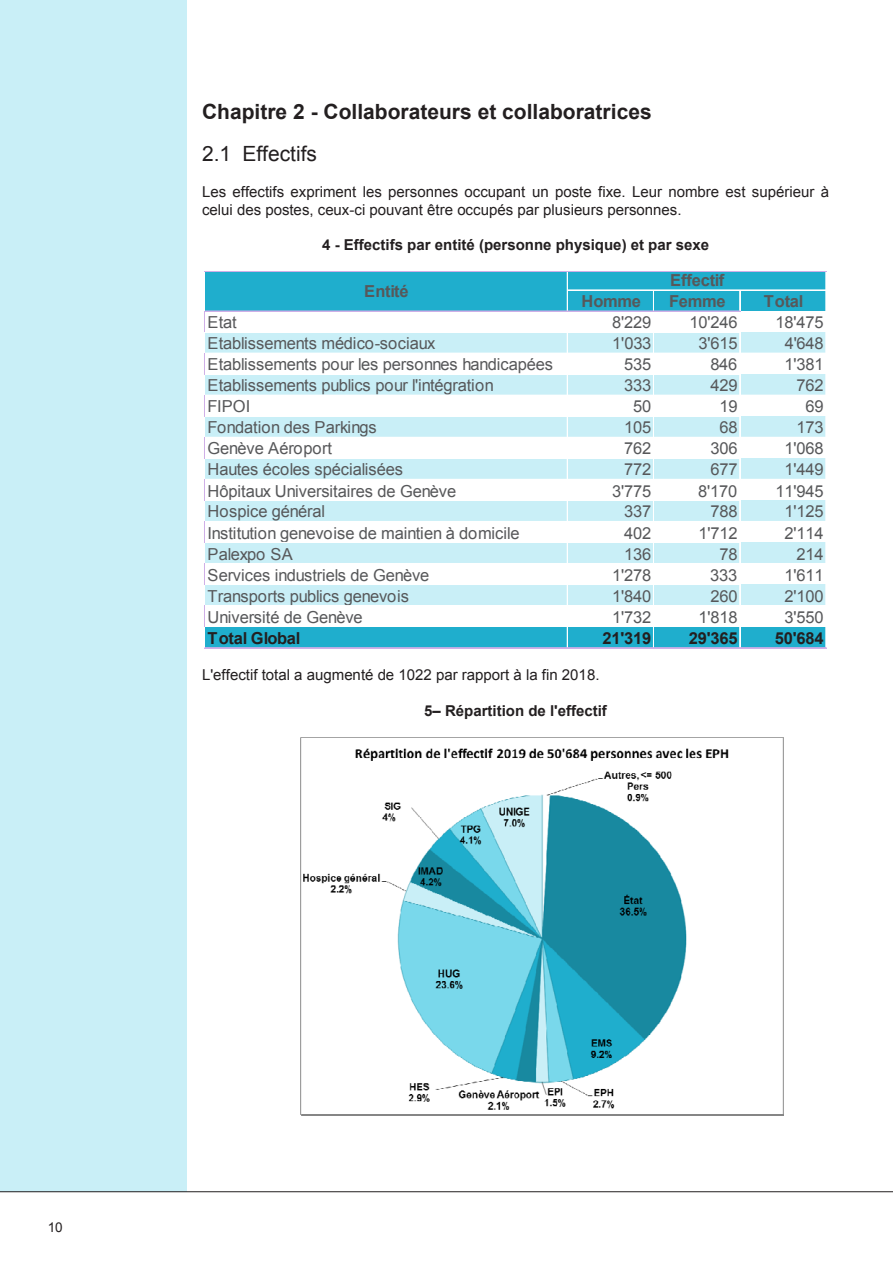
<style>
.page{position:relative;width:893px;height:1263px;background:#fff}
.page>*{position:absolute;margin:0;border:0;box-sizing:border-box;transform-origin:0 0}
.t1{font:700 21px/42.2px "Arial";color:#231f20}
.t2{font:16.5px "Arial";letter-spacing:-.01em;color:#57585a}
.t3{font:700 16.5px "Arial";letter-spacing:-.015em;color:#57585a}
.t4{font:700 16.5px "Arial";letter-spacing:-.01em;color:#231f20}
.t5{font:15px/17.2px "Arial";color:#231f20}
.t6{font:700 15px "Arial";color:#231f20}
.t7{font:13.5px "Arial";color:#231f20}
.s1{font-weight:400}
</style>
<div class="page">
<div style="left:0;top:0;width:187px;height:1192px;background:#c9eff7"></div>
<hr style="left:0;top:1191px;width:893px;height:1px;background:#231f20">
<div style="left:205px;top:272px;width:622px;height:40px;background:#1faecd"></div>
<div style="left:205px;top:311px;width:622px;height:22px;background:#fff"></div>
<div style="left:205px;top:332px;width:622px;height:22px;background:#c9eff7"></div>
<div style="left:205px;top:374px;width:622px;height:22px;background:#c9eff7"></div>
<div style="left:205px;top:416px;width:622px;height:22px;background:#c9eff7"></div>
<div style="left:205px;top:458px;width:622px;height:22px;background:#c9eff7"></div>
<div style="left:205px;top:500px;width:622px;height:22px;background:#c9eff7"></div>
<div style="left:205px;top:542px;width:622px;height:22px;background:#c9eff7"></div>
<div style="left:205px;top:584px;width:622px;height:22px;background:#c9eff7"></div>
<div style="left:205px;top:627px;width:622px;height:21px;background:#1faecd"></div>
<hr style="left:567px;top:272px;width:1px;height:39px;background:#fff">
<svg style="left:653px;top:291px;width:1px;height:20px"></svg>
<svg style="left:739px;top:291px;width:2px;height:20px"></svg>
<svg style="left:204px;top:311px;width:1px;height:316px"></svg>
<hr style="left:567px;top:312px;width:1px;height:336px;background:#fff">
<hr style="left:825px;top:272px;width:1px;height:376px;background:#fff">
<hr style="left:826px;top:272px;width:1px;height:376px;background:#fff">
<hr style="left:653px;top:312px;width:1px;height:336px;background:#fff">
<hr style="left:739px;top:312px;width:1px;height:336px;background:#fff">
<hr style="left:740px;top:312px;width:1px;height:336px;background:#fff">
<hr style="left:204px;top:271px;width:623px;height:1px;background:#cfafe7">
<hr style="left:568px;top:290px;width:259px;height:1px;background:#fff">
<hr style="left:205px;top:311px;width:535px;height:1px;background:#cfafe7">
<hr style="left:205px;top:332px;width:535px;height:1px;background:#fff">
<hr style="left:205px;top:353px;width:622px;height:1px;background:#fff">
<hr style="left:205px;top:374px;width:535px;height:1px;background:#fff">
<hr style="left:205px;top:395px;width:622px;height:1px;background:#fff">
<hr style="left:205px;top:416px;width:535px;height:1px;background:#fff">
<hr style="left:205px;top:437px;width:622px;height:1px;background:#fff">
<hr style="left:205px;top:458px;width:535px;height:1px;background:#fff">
<hr style="left:205px;top:479px;width:622px;height:1px;background:#fff">
<hr style="left:205px;top:500px;width:535px;height:1px;background:#fff">
<hr style="left:205px;top:521px;width:622px;height:1px;background:#fff">
<hr style="left:205px;top:542px;width:535px;height:1px;background:#fff">
<hr style="left:205px;top:563px;width:622px;height:1px;background:#fff">
<hr style="left:205px;top:584px;width:535px;height:1px;background:#fff">
<hr style="left:205px;top:605px;width:622px;height:1px;background:#fff">
<hr style="left:204px;top:647px;width:623px;height:1px;background:#cfafe7">
<hr style="left:204px;top:648px;width:623px;height:1px;background:#cfafe7">
<img style="left:301px;top:737px;width:483px;height:379px">
<p class="t1" style="left:202px;top:91px;width:451px">Chapitre 2 - Collaborateurs et collaboratrices<br><span class="s1">2.1 Effectifs</span></p>
<p class="t5" style="left:202px;top:184px;width:629px">Les effectifs expriment les personnes occupant un poste fixe. Leur nombre est supérieur à celui des postes, ceux-ci pouvant être occupés par plusieurs personnes.</p>
<p class="t6" style="left:322px;top:235px;width:388px">4 - Effectifs par entité (personne physique) et par sexe</p>
<p class="t3" style="left:364px;top:280px;width:46px">Entité</p>
<p class="t3" style="left:670px;top:269px;width:56px">Effectif</p>
<p class="t3" style="left:581px;top:290px;width:61px">Homme</p>
<p class="t3" style="left:669px;top:290px;width:58px">Femme</p>
<p class="t3" style="left:764px;top:290px;width:41px">Total</p>
<p class="t2" style="left:207px;top:312px;width:31px">Etat</p>
<p class="t2" style="left:612px;top:312px;width:41px">8'229</p>
<p class="t2" style="left:689px;top:312px;width:50px">10'246</p>
<p class="t2" style="left:776px;top:312px;width:50px">18'475</p>
<p class="t2" style="left:207px;top:333px;width:229px">Etablissements médico-sociaux</p>
<p class="t2" style="left:612px;top:333px;width:41px">1'033</p>
<p class="t2" style="left:698px;top:333px;width:41px">3'615</p>
<p class="t2" style="left:785px;top:333px;width:41px">4'648</p>
<p class="t2" style="left:207px;top:354px;width:347px">Etablissements pour les personnes handicapées</p>
<p class="t2" style="left:624px;top:354px;width:29px">535</p>
<p class="t2" style="left:710px;top:354px;width:29px">846</p>
<p class="t2" style="left:784px;top:354px;width:41px">1'381</p>
<p class="t2" style="left:207px;top:375px;width:288px">Etablissements publics pour l'intégration</p>
<p class="t2" style="left:624px;top:375px;width:29px">333</p>
<p class="t2" style="left:710px;top:375px;width:29px">429</p>
<p class="t2" style="left:797px;top:375px;width:29px">762</p>
<p class="t2" style="left:207px;top:396px;width:44px">FIPOI</p>
<p class="t2" style="left:633px;top:396px;width:20px">50</p>
<p class="t2" style="left:719px;top:396px;width:20px">19</p>
<p class="t2" style="left:806px;top:396px;width:20px">69</p>
<p class="t2" style="left:207px;top:417px;width:171px">Fondation des Parkings</p>
<p class="t2" style="left:624px;top:417px;width:29px">105</p>
<p class="t2" style="left:719px;top:417px;width:20px">68</p>
<p class="t2" style="left:797px;top:417px;width:29px">173</p>
<p class="t2" style="left:207px;top:438px;width:126px">Genève Aéroport</p>
<p class="t2" style="left:624px;top:438px;width:29px">762</p>
<p class="t2" style="left:710px;top:438px;width:29px">306</p>
<p class="t2" style="left:785px;top:438px;width:41px">1'068</p>
<p class="t2" style="left:207px;top:459px;width:197px">Hautes écoles spécialisées</p>
<p class="t2" style="left:624px;top:459px;width:29px">772</p>
<p class="t2" style="left:710px;top:459px;width:29px">677</p>
<p class="t2" style="left:785px;top:459px;width:41px">1'449</p>
<p class="t2" style="left:207px;top:480px;width:250px">Hôpitaux Universitaires de Genève</p>
<p class="t2" style="left:612px;top:480px;width:41px">3'775</p>
<p class="t2" style="left:698px;top:480px;width:41px">8'170</p>
<p class="t2" style="left:775px;top:480px;width:50px">11'945</p>
<p class="t2" style="left:207px;top:501px;width:119px">Hospice général</p>
<p class="t2" style="left:624px;top:501px;width:29px">337</p>
<p class="t2" style="left:710px;top:501px;width:29px">788</p>
<p class="t2" style="left:785px;top:501px;width:41px">1'125</p>
<p class="t2" style="left:207px;top:522px;width:314px">Institution genevoise de maintien à domicile</p>
<p class="t2" style="left:624px;top:522px;width:29px">402</p>
<p class="t2" style="left:698px;top:522px;width:41px">1'712</p>
<p class="t2" style="left:785px;top:522px;width:41px">2'114</p>
<p class="t2" style="left:207px;top:543px;width:87px">Palexpo SA</p>
<p class="t2" style="left:624px;top:543px;width:29px">136</p>
<p class="t2" style="left:719px;top:543px;width:20px">78</p>
<p class="t2" style="left:797px;top:543px;width:29px">214</p>
<p class="t2" style="left:207px;top:564px;width:223px">Services industriels de Genève</p>
<p class="t2" style="left:612px;top:564px;width:41px">1'278</p>
<p class="t2" style="left:710px;top:564px;width:29px">333</p>
<p class="t2" style="left:784px;top:564px;width:41px">1'611</p>
<p class="t2" style="left:207px;top:585px;width:203px">Transports publics genevois</p>
<p class="t2" style="left:612px;top:585px;width:41px">1'840</p>
<p class="t2" style="left:710px;top:585px;width:29px">260</p>
<p class="t2" style="left:785px;top:585px;width:41px">2'100</p>
<p class="t2" style="left:207px;top:606px;width:157px">Université de Genève</p>
<p class="t2" style="left:612px;top:606px;width:41px">1'732</p>
<p class="t2" style="left:698px;top:606px;width:41px">1'818</p>
<p class="t2" style="left:785px;top:606px;width:41px">3'550</p>
<p class="t4" style="left:207px;top:627px;width:95px">Total Global</p>
<p class="t4" style="left:602px;top:627px;width:50px">21'319</p>
<p class="t4" style="left:689px;top:627px;width:50px">29'365</p>
<p class="t4" style="left:775px;top:627px;width:50px">50'684</p>
<p class="t5" style="left:202px;top:667px;width:399px">L'effectif total a augmenté de 1022 par rapport à la fin 2018.</p>
<p class="t6" style="left:424px;top:700px;width:184px">5– Répartition de l'effectif</p>
<p class="t7" style="left:48px;top:1218px;width:17px">10</p>
</div>
